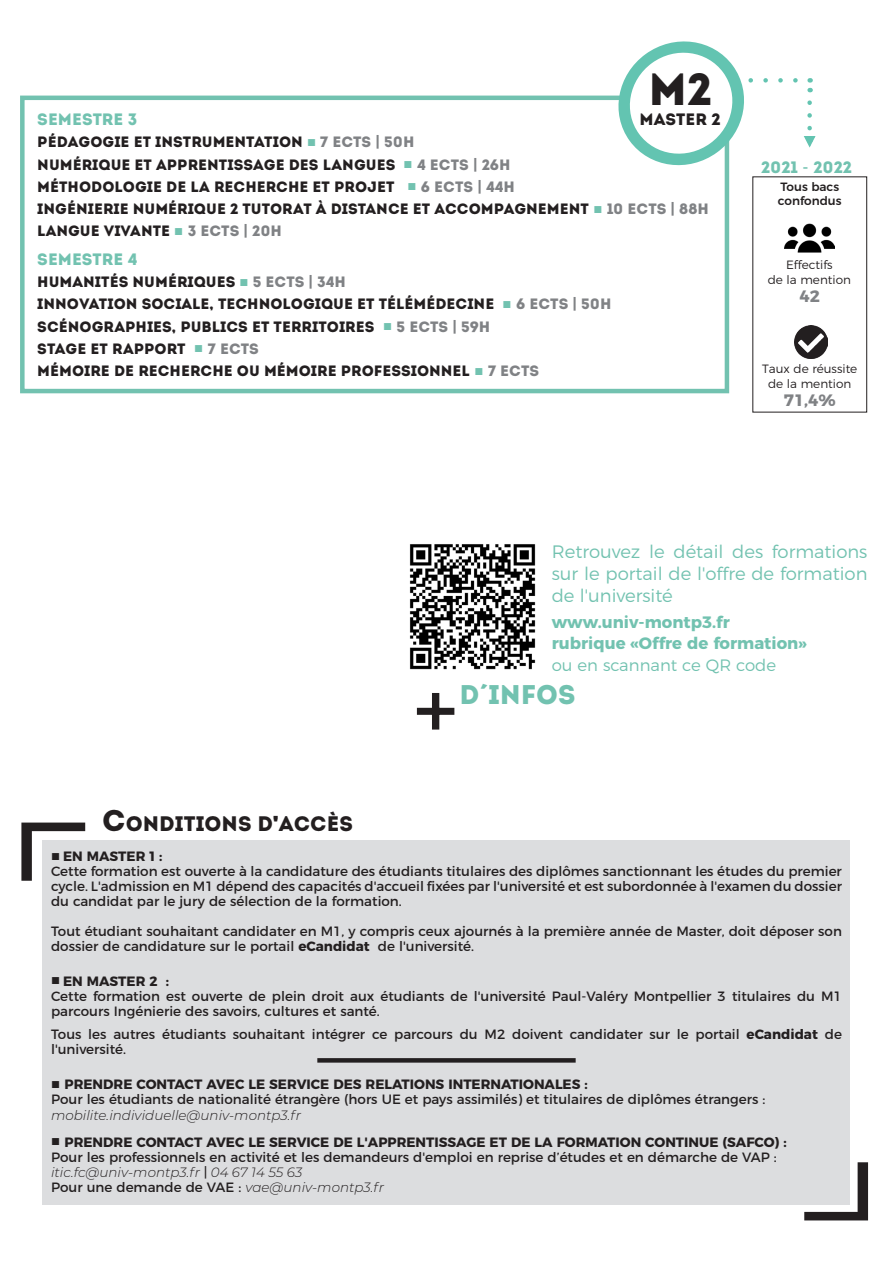
<style>
.page{position:relative;width:893px;height:1263px;background:#fff}
.page>*{position:absolute;margin:0;border:0;box-sizing:border-box;transform-origin:0 0}
.t1{font:45px "Intro";color:#231f20}
.t2{font:27px "Intro";color:#72c2b0}
.t3{font:21px "Intro";color:#231f20}
.t4{font:300 18px/21.6px "Montserrat";color:#72c2b0;text-align:justify}
.t5{font:700 16.5px/21.6px "Montserrat";color:#72c2b0}
.t6{font:16.5px "Intro";color:#72c2b0}
.t7{font:300 16.5px "Montserrat";color:#72c2b0}
.t8{font:700 16.5px "Montserrat";color:#808285}
.t9{font:16.5px "Intro";color:#231f20}
.t10{font:15px/22.2px "Intro";color:#231f20}
.t11{font:13.5px/15px "Montserrat";color:#231f20}
.t12{font:italic 300 13.5px "Montserrat";color:#231f20}
.t13{font:300 12px/14.4px "Montserrat";color:#231f20;text-align:center}
.t14{font:500 12px/14.4px "Montserrat";color:#231f20}
.s1{font-family:"Arial";color:#72c2b0}
.s2{color:#808285}
.s3{font-family:"Montserrat";font-weight:700;color:#808285}
.s4{font-family:"Montserrat";font-weight:500}
.s5{font-weight:800}
.s6{font-size:30px}
.s7{font-family:"Arial";font-weight:900}
.s8{font-family:"Arial";font-size:15px}
.s9{font-weight:700}
.s10{font-weight:300;font-style:italic}
</style>
<div class="page">
<div style="left:20px;top:96px;width:709px;height:297px;border:4px solid #72c2b0"></div>
<div style="left:752px;top:176px;width:115px;height:236px;border:1px solid #231f20"></div>
<img style="left:785px;top:223px;width:50px;height:30px">
<img style="left:794px;top:326px;width:33px;height:33px">
<div style="left:43px;top:840px;width:807px;height:364px;background:#dcdddf"></div>
<svg style="left:317px;top:1058px;width:259px;height:4px"></svg>
<svg style="left:804px;top:1162px;width:64px;height:58px"></svg>
<svg style="left:21px;top:822px;width:64px;height:59px"></svg>
<img style="left:409px;top:544px;width:127px;height:126px">
<svg style="left:416px;top:693px;width:39px;height:37px"></svg>
<svg style="left:610px;top:41px;width:206px;height:132px"></svg>
<h1 class="t1" style="left:648px;top:62px;width:65px">M2</h1>
<p class="t9" style="left:640px;top:109px;width:82px">MASTER 2</p>
<p class="t6" style="left:37px;top:110px;width:102px">SEMESTRE 3</p>
<p class="t10" style="left:37px;top:131px;width:673px">PÉDAGOGIE ET INSTRUMENTATION <span class="s1">■</span> <span class="s2">7 ECTS</span> <span class="s3">|</span> <span class="s2">50H<br></span>NUMÉRIQUE ET APPRENTISSAGE DES LANGUES <span class="s1">■</span> <span class="s2">4 ECTS</span> <span class="s3">|</span> <span class="s2">26H<br></span>MÉTHODOLOGIE DE LA RECHERCHE ET PROJET <span class="s1">■</span> <span class="s2">6 ECTS</span> <span class="s3">|</span> <span class="s2">44H<br></span>INGÉNIERIE NUMÉRIQUE 2 TUTORAT À DISTANCE ET ACCOMPAGNEMENT <span class="s1">■</span> <span class="s2">10 ECTS</span> <span class="s3">|</span> <span class="s2">88H </span>LANGUE VIVANTE <span class="s1">■</span> <span class="s2">3 ECTS</span> <span class="s3">|</span> <span class="s2">20H</span></p>
<p class="t6" style="left:37px;top:249px;width:101px">SEMESTRE 4</p>
<p class="t10" style="left:37px;top:271px;width:576px">HUMANITÉS NUMÉRIQUES <span class="s1">■</span> <span class="s2">5 ECTS</span> <span class="s3">|</span> <span class="s2">34H<br></span>INNOVATION SOCIALE, TECHNOLOGIQUE ET TÉLÉMÉDECINE <span class="s1">■</span> <span class="s2">6 ECTS</span> <span class="s3">|</span> <span class="s2">50H </span>SCÉNOGRAPHIES, PUBLICS ET TERRITOIRES <span class="s1">■</span> <span class="s2">5 ECTS</span> <span class="s3">|</span> <span class="s2">59H<br></span>STAGE ET RAPPORT <span class="s1">■</span> <span class="s2">7 ECTS<br></span>MÉMOIRE DE RECHERCHE OU MÉMOIRE PROFESSIONNEL <span class="s1">■</span> <span class="s2">7 ECTS</span></p>
<p class="t6" style="left:761px;top:158px;width:92px">2021 <span class="s4">-</span> 2022</p>
<p class="t14" style="left:778px;top:179px;width:65px">Tous bacs confondus</p>
<p class="t13" style="left:768px;top:257px;width:85px">Effectifs<br>de la mention</p>
<p class="t8" style="left:800px;top:283px;width:22px">42</p>
<p class="t13" style="left:762px;top:361px;width:97px">Taux de réussite de la mention</p>
<p class="t8" style="left:784px;top:386px;width:53px">71,4<span class="s5">%</span></p>
<h3 class="t3" style="left:102px;top:811px;width:252px"><span class="s6">C</span>ONDITIONS D<span class="s7">'</span>ACCÈS</h3>
<h3 class="t4" style="left:552px;top:540px;width:317px">Retrouvez le détail des formations sur le portail de l'offre de formation de l'université</h3>
<p class="t5" style="left:552px;top:609px;width:256px">www.univ-montp3.fr rubrique «Offre de formation»</p>
<p class="t7" style="left:552px;top:652px;width:226px">ou en scannant ce QR code</p>
<h2 class="t2" style="left:459px;top:678px;width:118px">D´INFOS</h2>
<p class="t11" style="left:51px;top:848px;width:792px"><span class="s8">■</span> <span class="s9">EN MASTER 1 :<br></span>Cette formation est ouverte à la candidature des étudiants titulaires des diplômes sanctionnant les études du premier cycle. L'admission en M1 dépend des capacités d'accueil fixées par l'université et est subordonnée à l'examen du dossier du candidat par le jury de sélection de la formation.</p>
<p class="t11" style="left:51px;top:923px;width:792px">Tout étudiant souhaitant candidater en M1, y compris ceux ajournés à la première année de Master, doit déposer son dossier de candidature sur le portail <span class="s9">eCandidat</span> de l'université.</p>
<p class="t11" style="left:51px;top:972px;width:792px"><span class="s8">■</span> <span class="s9">EN MASTER 2 :<br></span>Cette formation est ouverte de plein droit aux étudiants de l'université Paul-Valéry Montpellier 3 titulaires du M1 parcours Ingénierie des savoirs, cultures et santé.</p>
<p class="t11" style="left:51px;top:1026px;width:792px">Tous les autres étudiants souhaitant intégrer ce parcours du M2 doivent candidater sur le portail <span class="s9">eCandidat</span> de l'université.</p>
<p class="t11" style="left:51px;top:1076px;width:716px"><span class="s8">■</span> <span class="s9">PRENDRE CONTACT AVEC LE SERVICE DES RELATIONS INTERNATIONALES :<br></span>Pour les étudiants de nationalité étrangère (hors UE et pays assimilés) et titulaires de diplômes étrangers :</p>
<p class="t12" style="left:51px;top:1106px;width:252px">mobilite.individuelle@univ-montp3.fr</p>
<p class="t11" style="left:51px;top:1133px;width:737px"><span class="s8">■</span> <span class="s9">PRENDRE CONTACT AVEC LE SERVICE DE L'APPRENTISSAGE ET DE LA FORMATION CONTINUE (SAFCO) :<br></span>Pour les professionnels en activité et les demandeurs d'emploi en reprise d’études et en démarche de VAP : <span class="s10">itic.fc@univ-montp3.fr</span> | <span class="s10">04 67 14 55 63<br></span>Pour une demande de VAE : <span class="s10">vae@univ-montp3.fr</span></p>
</div>
